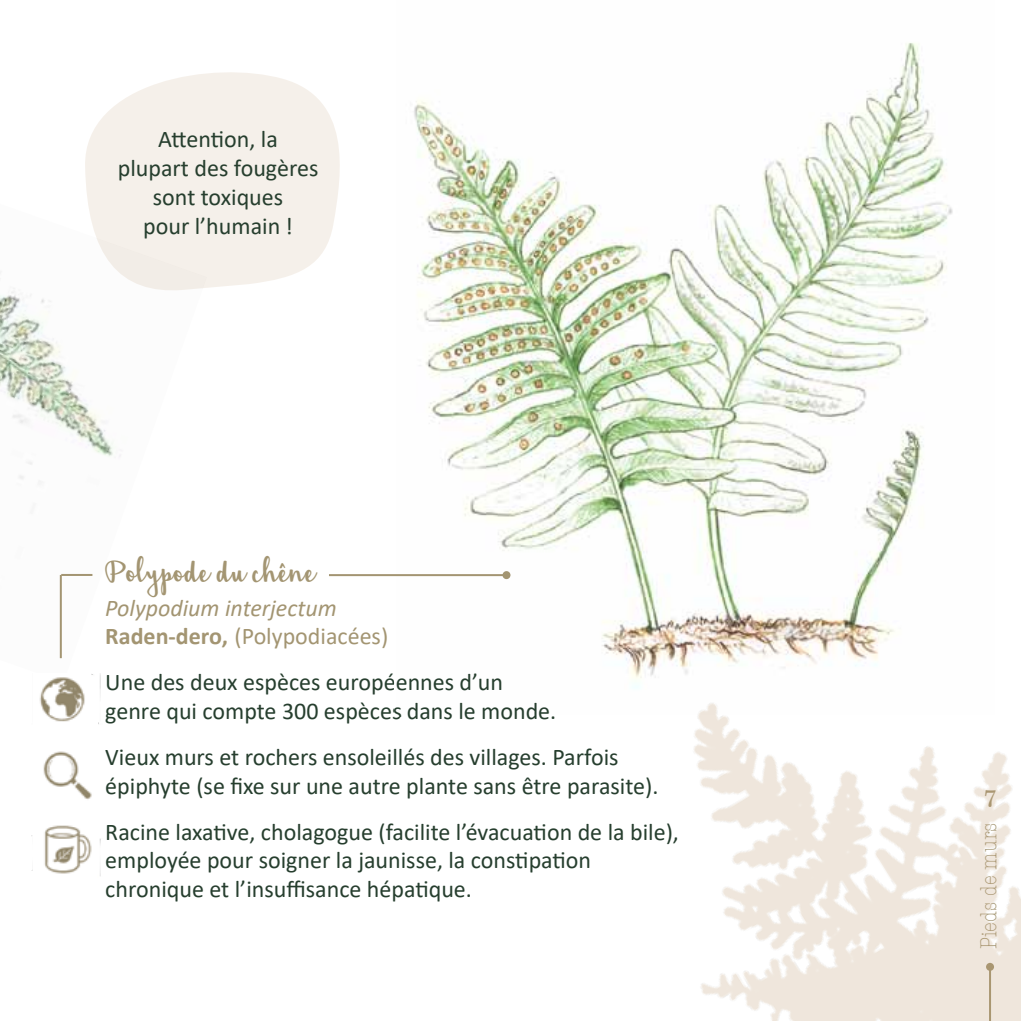
<style>
.page{position:relative;width:1021px;height:1021px;background:#fff}
.page>*{position:absolute;margin:0;border:0;box-sizing:border-box;transform-origin:0 0}
.t1{font:48px "Hickory Jack";color:#a39572}
.t2{font:24px/28.8px "Calibri";color:#263e2e}
.t3{font:italic 24px/28.8px "Calibri";color:#a39572}
.t4{font:300 condensed 24px "American Typewriter";color:#a39572}
.t5{font:24px "Century Schoolbook BT";color:#a39572}
.s1{font-weight:700;font-style:normal}
.s2{font-style:normal}
</style>
<div class="page">
<svg style="left:274px;top:77px;width:66px;height:203px;fill:#f5f0ea"></svg>
<img style="left:0;top:351px;width:121px;height:308px">
<img style="left:414px;top:43px;width:539px;height:347px">
<img style="left:39px;top:673px;width:62px;height:51px">
<img style="left:43px;top:751px;width:49px;height:49px">
<img style="left:31px;top:825px;width:70px;height:51px">
<img style="left:337px;top:390px;width:683px;height:630px">
<img style="left:0;top:72px;width:274px;height:279px">
<hr style="left:329px;top:574px;width:177px;height:2px;background:#a39572">
<div style="left:502px;top:571px;width:8px;height:8px;background:#a39572;border-radius:50%"></div>
<hr style="left:60px;top:575px;width:2px;height:83px;background:#a39572">
<hr style="left:61px;top:574px;width:31px;height:2px;background:#a39572">
<p class="t2" style="left:118px;top:124px;width:202px;text-align:center">Attention, la<br>plupart des fougères sont toxiques<br>pour l’humain !</p>
<h1 class="t1" style="left:105px;top:548px;width:211px">Polypode du chêne</h1>
<p class="t3" style="left:105px;top:592px;width:284px">Polypodium interjectum<br><span class="s1">Raden-dero,</span> <span class="s2">(Polypodiacées)</span></p>
<p class="t2" style="left:105px;top:667px;width:452px">Une des deux espèces européennes d’un genre qui compte 300 espèces dans le monde.</p>
<p class="t2" style="left:105px;top:742px;width:554px">Vieux murs et rochers ensoleillés des villages. Parfois épiphyte (se fixe sur une autre plante sans être parasite).</p>
<p class="t2" style="left:105px;top:816px;width:575px">Racine laxative, cholagogue (facilite l’évacuation de la bile), employée pour soigner la jaunisse, la constipation chronique et l’insuffisance hépatique.</p>
<p class="t5" style="left:983px;top:783px;width:15px">7</p>
<p class="t4" style="left:972px;top:949px;width:128px;rotate:-90deg">Pieds de murs</p>
</div>
